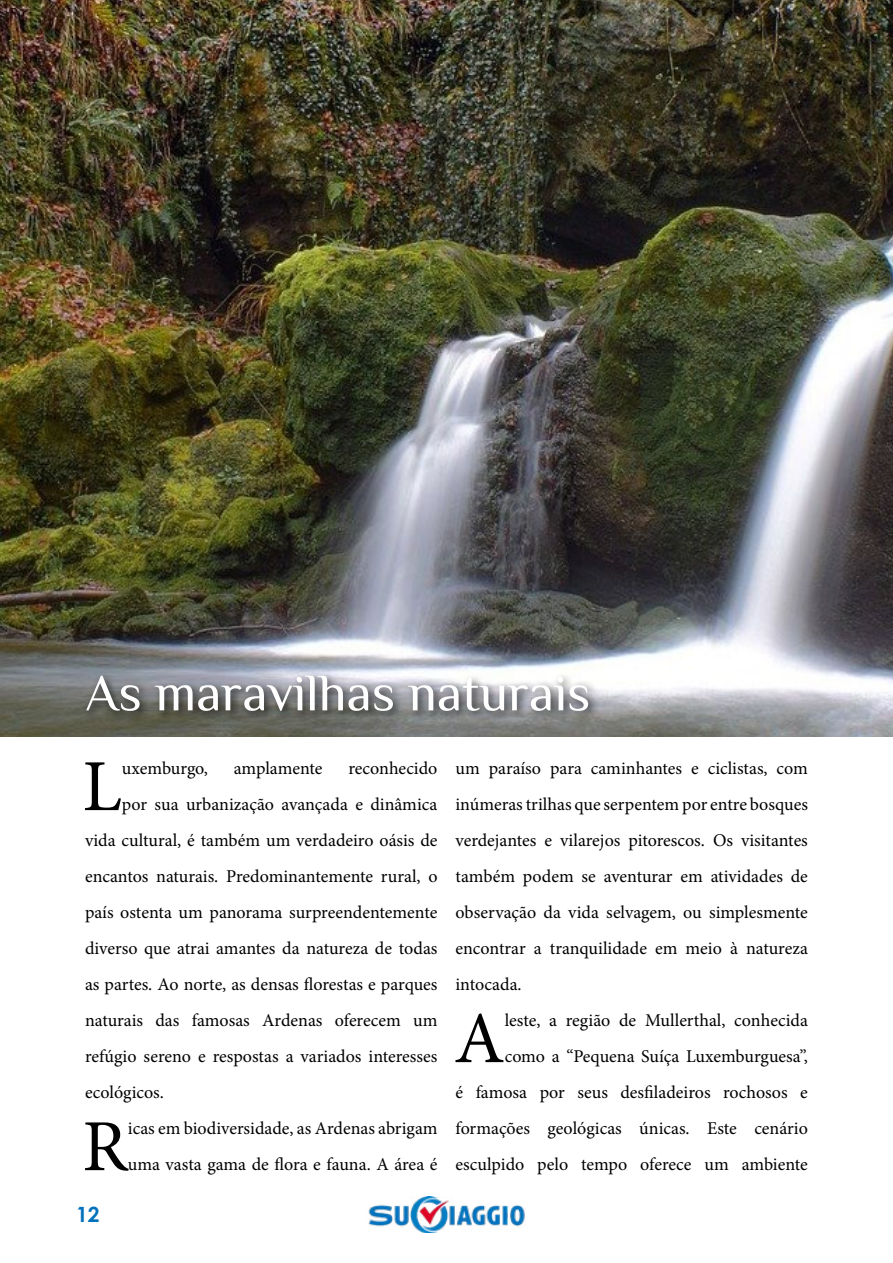
<style>
.page{position:relative;width:893px;height:1263px;background:#fff}
.page>*{position:absolute;margin:0;border:0;box-sizing:border-box;transform-origin:0 0}
.t1{font:73.35px "Minion Pro";color:#000}
.t2{font:52.5px "Philosopher";color:#fff}
.t3{font:700 21px "Century Gothic";color:#0071bc}
.t4{font:18px/36px "Minion Pro";color:#000}
</style>
<div class="page">
<img style="left:368px;top:1196px;width:157px;height:36px">
<img style="left:0;top:0;width:893px;height:736px">
<div style="left:81px;top:670px;width:518px;height:51px;background:#000;opacity:.75"></div>
<h2 class="t2" style="left:85px;top:665px;width:507px">As maravilhas naturais</h2>
<h1 class="t1" style="left:82px;top:737px;width:41px">L</h1>
<p class="t4" style="left:122px;top:750px;width:88px">uxemburgo,</p>
<p class="t4" style="left:234px;top:750px;width:90px">amplamente</p>
<p class="t4" style="left:348px;top:750px;width:91px">reconhecido</p>
<p class="t4" style="left:122px;top:786px;width:317px">por sua urbanização avançada e dinâmica</p>
<p class="t4" style="left:85px;top:822px;width:354px">vida cultural, é também um verdadeiro oásis de</p>
<p class="t4" style="left:85px;top:858px;width:354px">encantos naturais. Predominantemente rural, o</p>
<p class="t4" style="left:85px;top:894px;width:354px">país ostenta um panorama surpreendentemente</p>
<p class="t4" style="left:85px;top:930px;width:354px">diverso que atrai amantes da natureza de todas</p>
<p class="t4" style="left:85px;top:966px;width:354px">as partes. Ao norte, as densas florestas e parques</p>
<p class="t4" style="left:85px;top:1002px;width:354px">naturais das famosas Ardenas oferecem um</p>
<p class="t4" style="left:85px;top:1038px;width:354px">refúgio sereno e respostas a variados interesses</p>
<p class="t4" style="left:85px;top:1074px;width:80px">ecológicos.</p>
<h1 class="t1" style="left:82px;top:1097px;width:47px">R</h1>
<p class="t4" style="left:128px;top:1110px;width:311px">icas em biodiversidade, as Ardenas abrigam uma vasta gama de flora e fauna. A área é</p>
<p class="t3" style="left:76px;top:1199px;width:25px">12</p>
<p class="t4" style="left:455px;top:750px;width:354px;text-align:justify">um paraíso para caminhantes e ciclistas, com inúmeras trilhas que serpentem por entre bosques verdejantes e vilarejos pitorescos. Os visitantes também podem se aventurar em atividades de observação da vida selvagem, ou simplesmente encontrar a tranquilidade em meio à natureza intocada.</p>
<h1 class="t1" style="left:454px;top:989px;width:52px">A</h1>
<p class="t4" style="left:455px;top:1002px;width:354px;text-align:right">leste, a região de Mullerthal, conhecida<br>como a “Pequena Suíça Luxemburguesa”,<br>é famosa por seus desfiladeiros rochosos e formações geológicas únicas. Este cenário esculpido pelo tempo oferece um ambiente</p>
</div>
